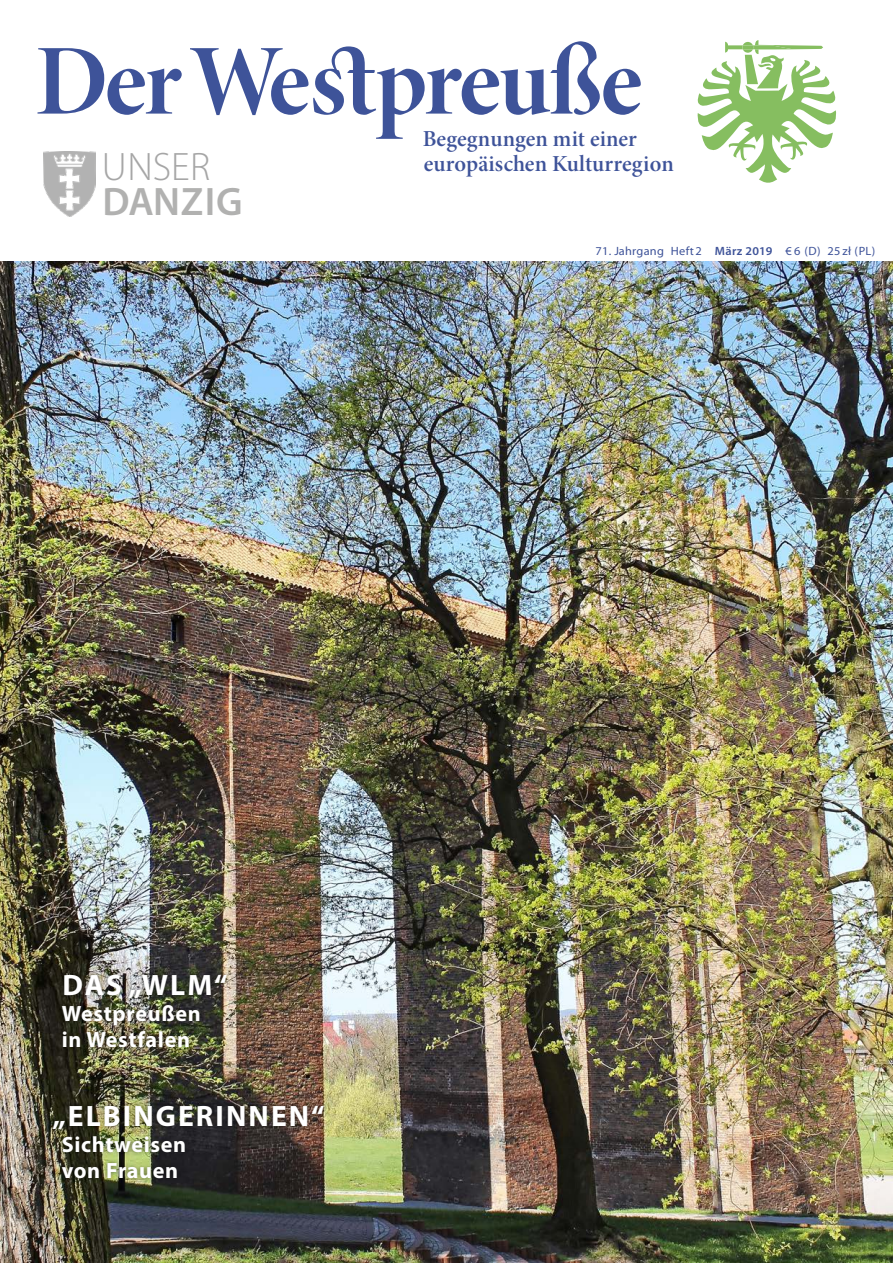
<style>
.page{position:relative;width:893px;height:1263px;background:#fff}
.page>*{position:absolute;margin:0;border:0;box-sizing:border-box;transform-origin:0 0}
.t1{font:100.95px "Minion Pro Bold Disp";letter-spacing:-.035em;color:#3e5399}
.t2{font:600 39.9px "Myriad Pro";letter-spacing:.015em;color:#b1b1b0}
.t3{font:300 39.9px "Myriad Pro";color:#a6a6a6}
.t4{font:700 29.55px "Myriad Pro";letter-spacing:.07em;color:#fff}
.t5{font:22.95px/25.2px "Minion Pro Semibold Subh";letter-spacing:.005em;color:#3e5399}
.t6{font:700 22.2px/26px "Myriad Pro";letter-spacing:.03em;color:#fff}
.t7{font:12px "Myriad Pro";letter-spacing:.025em;color:#3e5399}
.s1{font-weight:600}
</style>
<div class="page">
<svg style="left:697px;top:40px;width:139px;height:143px"></svg>
<img style="left:43px;top:151px;width:53px;height:66px">
<img style="left:0;top:261px;width:893px;height:1002px">
<div style="left:49px;top:1101px;width:279px;height:81px;background:#000;opacity:.5"></div>
<div style="left:58px;top:970px;width:173px;height:81px;background:#000;opacity:.5"></div>
<h1 class="t1" style="left:35px;top:15px;width:609px">Der Westpreuße</h1>
<p class="t5" style="left:423px;top:126px;width:253px">Begegnungen mit einer europäischen Kulturregion</p>
<h2 class="t3" style="left:102px;top:142px;width:110px">UNSER</h2>
<h2 class="t2" style="left:103px;top:176px;width:142px">DANZIG</h2>
<p class="t7" style="left:595px;top:244px;width:281px">71. Jahrgang Heft 2 <span class="s1">März 2019</span> € 6 (D) 25 zł (PL)</p>
<p class="t4" style="left:62px;top:966px;width:167px">DAS „WLM“</p>
<p class="t6" style="left:62px;top:1000px;width:141px">Westpreußen in Westfalen</p>
<p class="t4" style="left:53px;top:1096px;width:273px">„ELBINGERINNEN“</p>
<p class="t6" style="left:62px;top:1130px;width:126px">Sichtweisen von Frauen</p>
</div>
